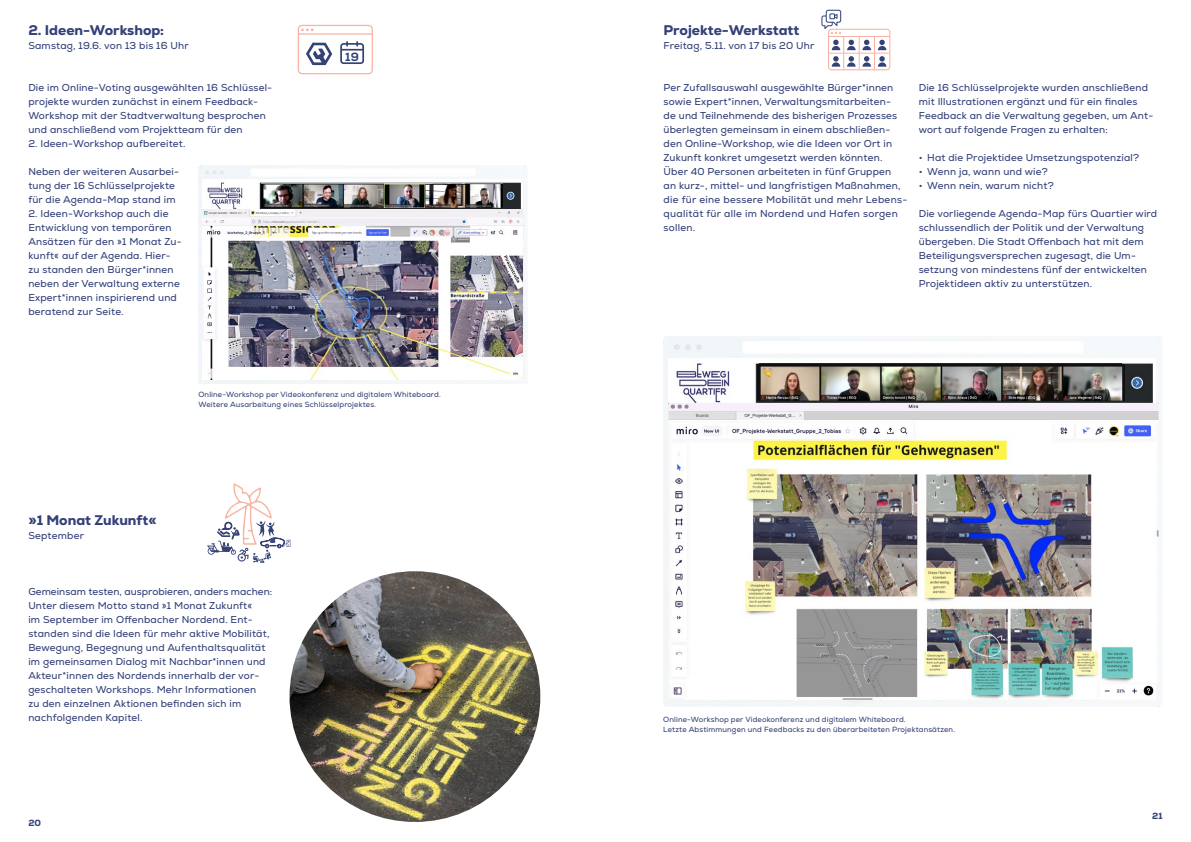
<style>
.page{position:relative;width:1191px;height:842px;background:#fff}
.page>*{position:absolute;margin:0;border:0;box-sizing:border-box;transform-origin:0 0}
.AgendaMap_Bereichsüb{font:800 14px "Nexa";color:#344178}
.AgendaMap_Bildunters{font:800 11.9px "Nexa";color:#344178}
.AgendaMap_Fließtext{font:10px/14px "Nexa";letter-spacing:.02em;color:#344178}
.AgendaMap_Bereichsüb-2{font:10px "Nexa";letter-spacing:.02em;color:#344178}
.t1{font:800 9px "Nexa";color:#344178}
.AgendaMap_Bildunters-2{font:7.5px "Nexa";letter-spacing:.02em;color:#344178}
</style>
<div class="page">
<svg style="left:298px;top:25px;width:75px;height:49px"></svg>
<svg style="left:821px;top:10px;width:69px;height:60px"></svg>
<svg style="left:207px;top:483px;width:83px;height:80px"></svg>
<img style="left:198px;top:165px;width:329px;height:77px">
<img style="left:202px;top:179px;width:321px;height:201px">
<img style="left:262px;top:183px;width:238px;height:1px">
<img style="left:228px;top:240px;width:211px;height:127px">
<img style="left:289px;top:571px;width:251px;height:251px;border-radius:125px">
<img style="left:262px;top:184px;width:240px;height:24px">
<img style="left:663px;top:336px;width:499px;height:172px">
<img style="left:669px;top:358px;width:486px;height:45px">
<img style="left:757px;top:364px;width:367px;height:37px">
<img style="left:668px;top:403px;width:490px;height:297px">
<p class="AgendaMap_Bereichsüb" style="left:28px;top:21px;width:137px">2. Ideen-Workshop:</p>
<p class="AgendaMap_Bereichsüb-2" style="left:28px;top:40px;width:162px">Samstag, 19.6. von 13 bis 16 Uhr</p>
<p class="AgendaMap_Fließtext" style="left:28px;top:81px;width:245px">Die im Online-Voting ausgewählten 16 Schlüssel&shy;projekte wurden zunächst in einem Feedback-Workshop mit der Stadtverwaltung besprochen und anschließend vom Projektteam für den</p>
<p class="AgendaMap_Fließtext" style="left:28px;top:137px;width:159px">2. Ideen-Workshop aufbereitet.</p>
<p class="AgendaMap_Fließtext" style="left:28px;top:165px;width:152px">Neben der weiteren Ausarbei&shy;tung der 16 Schlüsselprojekte für die Agenda-Map stand im</p>
<p class="AgendaMap_Fließtext" style="left:28px;top:207px;width:155px">2. Ideen-Workshop auch die<br>Entwicklung von temporären<br>Ansätzen für den »1 Monat Zu&shy;kunft« auf der Agenda. Hier&shy;zu standen den Bürger*innen neben der Verwaltung externe<br>Expert*innen inspirierend und beratend zur Seite.</p>
<p class="AgendaMap_Bildunters" style="left:345px;top:49px;width:15px">19</p>
<p class="AgendaMap_Bildunters-2" style="left:198px;top:389px;width:244px">Online-Workshop per Videokonferenz und digitalem Whiteboard.</p>
<p class="AgendaMap_Bildunters-2" style="left:198px;top:399px;width:179px">Weitere Ausarbeitung eines Schlüsselprojektes.</p>
<p class="AgendaMap_Bereichsüb" style="left:28px;top:511px;width:130px">»1 Monat Zukunft«</p>
<p class="AgendaMap_Bereichsüb-2" style="left:28px;top:530px;width:57px">September</p>
<p class="AgendaMap_Fließtext" style="left:28px;top:585px;width:245px">Gemeinsam testen, ausprobieren, anders machen:<br>Unter diesem Motto stand »1 Monat Zukunft«<br>im September im Offenbacher Nordend. Ent&shy;standen sind die Ideen für mehr aktive Mobilität, Bewegung, Begegnung und Aufenthaltsqualität im gemeinsamen Dialog mit Nachbar*innen und Akteur*innen des Nordends innerhalb der vor&shy;geschalteten Workshops. Mehr Informationen<br>zu den einzelnen Aktionen befinden sich im nachfolgenden Kapitel.</p>
<p class="t1" style="left:28px;top:817px;width:14px">20</p>
<p class="AgendaMap_Bereichsüb" style="left:663px;top:21px;width:137px">Projekte-Werkstatt</p>
<p class="AgendaMap_Fließtext" style="left:663px;top:39px;width:152px">Freitag, 5.11. von 17 bis 20 Uhr</p>
<p class="AgendaMap_Fließtext" style="left:663px;top:81px;width:245px">Per Zufallsauswahl ausgewählte Bürger*innen sowie Expert*innen, Verwaltungsmitarbeiten-<br>de und Teilnehmende des bisherigen Prozesses überlegten gemeinsam in einem abschließen&shy;den Online-Workshop, wie die Ideen vor Ort in Zukunft konkret umgesetzt werden könnten.<br>Über 40 Personen arbeiteten in fünf Gruppen<br>an kurz-, mittel- und langfristigen Maßnahmen, die für eine bessere Mobilität und mehr Lebens&shy;qualität für alle im Nordend und Hafen sorgen sollen.</p>
<p class="AgendaMap_Fließtext" style="left:918px;top:81px;width:236px">Die 16 Schlüsselprojekte wurden anschließend mit Illustrationen ergänzt und für ein finales Feedback an die Verwaltung gegeben, um Ant&shy;wort auf folgende Fragen zu erhalten:</p>
<p class="AgendaMap_Fließtext" style="left:918px;top:151px;width:222px">• Hat die Projektidee Umsetzungspotenzial?</p>
<p class="AgendaMap_Fließtext" style="left:918px;top:165px;width:130px">• Wenn ja, wann und wie?</p>
<p class="AgendaMap_Fließtext" style="left:918px;top:179px;width:136px">• Wenn nein, warum nicht?</p>
<p class="AgendaMap_Fließtext" style="left:918px;top:207px;width:240px">Die vorliegende Agenda-Map fürs Quartier wird schlussendlich der Politik und der Verwaltung übergeben. Die Stadt Offenbach hat mit dem Beteiligungsversprechen zugesagt, die Um&shy;setzung von mindestens fünf der entwickelten Projektideen aktiv zu unterstützen.</p>
<p class="AgendaMap_Bildunters-2" style="left:663px;top:715px;width:244px">Online-Workshop per Videokonferenz und digitalem Whiteboard.</p>
<p class="AgendaMap_Bildunters-2" style="left:663px;top:725px;width:293px">Letzte Abstimmungen und Feedbacks zu den überarbeiteten Projektansätzen.</p>
<p class="t1" style="left:1152px;top:810px;width:12px">21</p>
</div>
